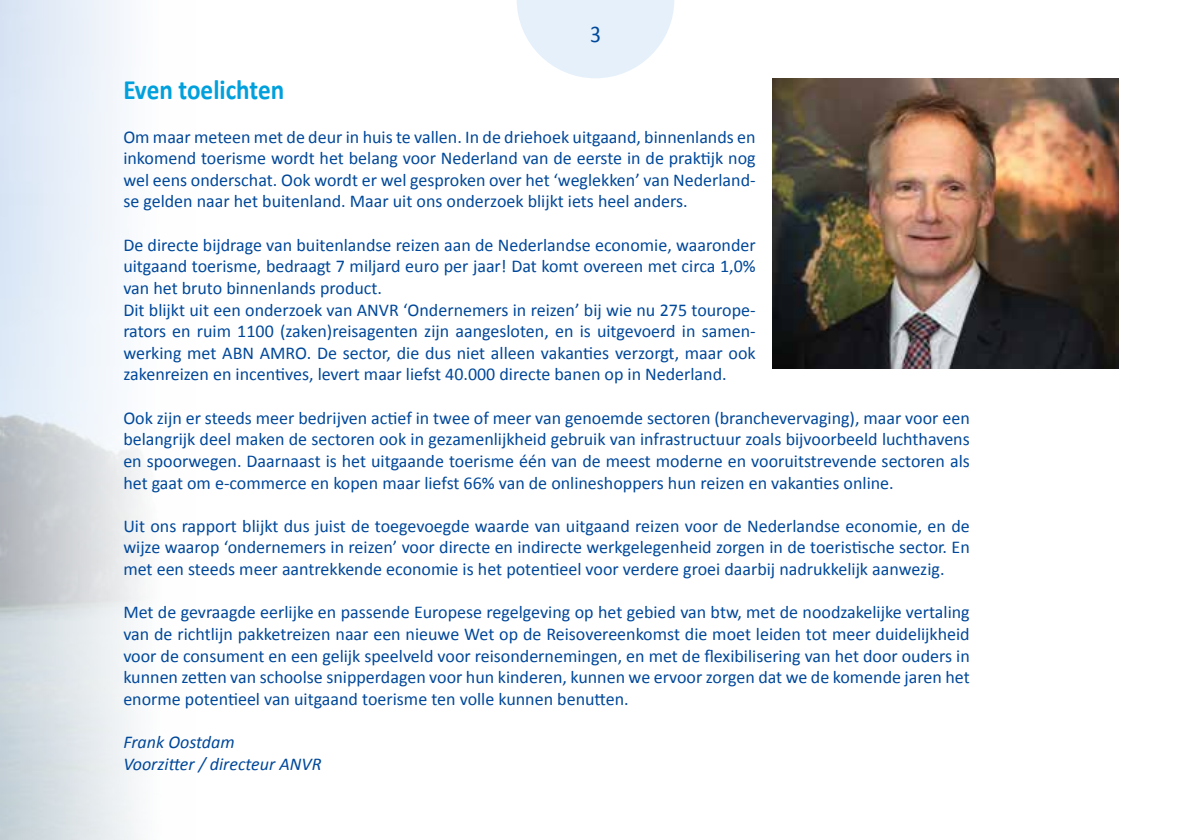
<style>
.page{position:relative;width:1191px;height:840px;background:#fff}
.page>*{position:absolute;margin:0;border:0;box-sizing:border-box;transform-origin:0 0}
.t1{font:700 28px "Calibri";color:#00a0dd;scale:.9 1}
.t2{font:24px "Calibri";color:#00489a;scale:.9 1}
.t3{font:18px/21.6px "Calibri";color:#00489a;text-align:justify}
.t4{font:italic 18px/21.6px "Calibri";color:#00489a}
</style>
<div class="page">
<svg style="left:517px;top:0;width:157px;height:78px"></svg>
<img style="left:772px;top:78px;width:347px;height:290px">
<h2 class="t2" style="left:590px;top:19px;width:14px">3</h2>
<h1 class="t1" style="left:123px;top:72px;width:180px">Even toelichten</h1>
<p class="t3" style="left:123px;top:126px;width:634px">Om maar meteen met de deur in huis te vallen. In de driehoek uitgaand, binnenlands en inkomend toerisme wordt het belang voor Nederland van de eerste in de praktijk nog wel eens onderschat. Ook wordt er wel gesproken over het ‘weglekken’ van Nederland&shy;se gelden naar het buitenland. Maar uit ons onderzoek blijkt iets heel anders.</p>
<p class="t3" style="left:123px;top:234px;width:634px;text-align:left">De directe bijdrage van buitenlandse reizen aan de Nederlandse economie, waaronder uitgaand toerisme, bedraagt 7 miljard euro per jaar! Dat komt overeen met circa 1,0% van het bruto binnenlands product.<br>Dit blijkt uit een onderzoek van ANVR ‘Ondernemers in reizen’ bij wie nu 275 tourope&shy;rators en ruim 1100 (zaken)reisagenten zijn aangesloten, en is uitgevoerd in samen&shy;werking met ABN AMRO. De sector, die dus niet alleen vakanties verzorgt, maar ook zakenreizen en incentives, levert maar liefst 40.000 directe banen op in Nederland.</p>
<p class="t3" style="left:123px;top:407px;width:848px">Ook zijn er steeds meer bedrijven actief in twee of meer van genoemde sectoren (branchevervaging), maar voor een belangrijk deel maken de sectoren ook in gezamenlijkheid gebruik van infrastructuur zoals bijvoorbeeld luchthavens en spoorwegen. Daarnaast is het uitgaande toerisme één van de meest moderne en vooruitstrevende sectoren als het gaat om e-commerce en kopen maar liefst 66% van de onlineshoppers hun reizen en vakanties online.</p>
<p class="t3" style="left:123px;top:515px;width:848px">Uit ons rapport blijkt dus juist de toegevoegde waarde van uitgaand reizen voor de Nederlandse economie, en de wijze waarop ‘ondernemers in reizen’ voor directe en indirecte werkgelegenheid zorgen in de toeristische sector. En met een steeds meer aantrekkende economie is het potentieel voor verdere groei daarbij nadrukkelijk aanwezig.</p>
<p class="t3" style="left:123px;top:601px;width:848px">Met de gevraagde eerlijke en passende Europese regelgeving op het gebied van btw, met de noodzakelijke vertaling van de richtlijn pakketreizen naar een nieuwe Wet op de Reisovereenkomst die moet leiden tot meer duidelijkheid voor de consument en een gelijk speelveld voor reisondernemingen, en met de flexibilisering van het door ouders in kunnen zetten van schoolse snipperdagen voor hun kinderen, kunnen we ervoor zorgen dat we de komende jaren het enorme potentieel van uitgaand toerisme ten volle kunnen benutten.</p>
<p class="t4" style="left:123px;top:730px;width:200px">Frank Oostdam<br>Voorzitter / directeur ANVR</p>
</div>
